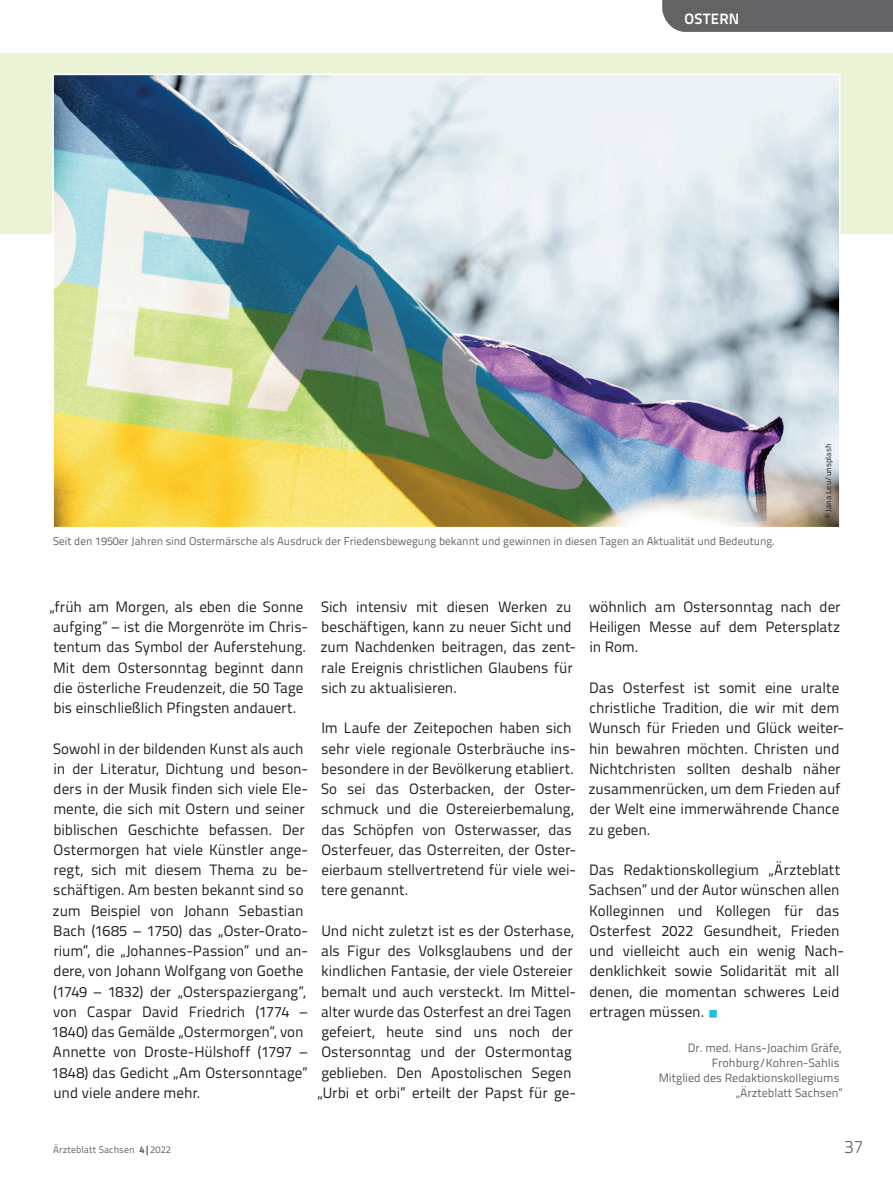
<style>
.page{position:relative;width:893px;height:1191px;background:#fff}
.page>*{position:absolute;margin:0;border:0;box-sizing:border-box;transform-origin:0 0}
.t1{font:300 18px "Titillium Text";color:#636366}
.t2{font:15px/20.2px "Titillium Text";color:#231f20}
.t3{font:700 15px "Titillium Text";letter-spacing:.02em;color:#fff}
.t4{font:12px/15px "Titillium Text";color:#636366;text-align:right}
.t5{font:11.25px "Titillium Text";color:#636366}
.t6{font:9.75px "Titillium Text";letter-spacing:.01em;color:#636366}
.t7{font:8.25px "Titillium Text";color:#231f20}
.s1{color:#1cbfdf}
.s2{font-weight:800}
</style>
<div class="page">
<div style="left:0;top:53px;width:893px;height:181px;background:#eaf3d5"></div>
<div style="left:662px;top:0;width:231px;height:32px;background:#636366"></div>
<img style="left:55px;top:77px;width:783px;height:448px">
<div style="left:52px;top:74px;width:789px;height:454px;border:2px solid #fff"></div>
<p class="t3" style="left:685px;top:7px;width:56px">OSTERN</p>
<p class="t5" style="left:53px;top:532px;width:721px">Seit den 1950er Jahren sind Ostermärsche als Ausdruck der Friedensbewegung bekannt und gewinnen in diesen Tagen an Aktualität und Bedeutung.</p>
<p class="t7" style="left:822px;top:518px;width:76px;rotate:-90deg">© Jana Leu/unsplash</p>
<p class="t2" style="left:49px;top:595px;width:260px">„früh am Morgen, als eben die Sonne aufging“ – ist die Morgenröte im Chris&shy;tentum das Symbol der Auferstehung.<br>Mit dem Ostersonntag beginnt dann die österliche Freudenzeit, die 50 Tage bis einschließlich Pfingsten andauert.</p>
<p class="t2" style="left:52px;top:737px;width:258px">Sowohl in der bildenden Kunst als auch in der Literatur, Dichtung und beson&shy;ders in der Musik finden sich viele Ele&shy;mente, die sich mit Ostern und seiner biblischen Geschichte befassen. Der Ostermorgen hat viele Künstler ange&shy;regt, sich mit diesem Thema zu be-- schäftigen. Am besten bekannt sind so zum Beispiel von Johann Sebastian Bach (1685 – 1750) das „Oster-Orato&shy;rium“, die „Johannes-Passion“ und an-- dere, von Johann Wolfgang von Goethe (1749 – 1832) der „Osterspaziergang“, von Caspar David Friedrich (1774 – 1840) das Gemälde „Ostermorgen“, von Annette von Droste-Hülshoff (1797 – 1848) das Gedicht „Am Ostersonntage“ und viele andere mehr.</p>
<p class="t2" style="left:320px;top:595px;width:257px">Sich intensiv mit diesen Werken zu beschäftigen, kann zu neuer Sicht und zum Nachdenken beitragen, das zent&shy;rale Ereignis christlichen Glaubens für sich zu aktualisieren.</p>
<p class="t2" style="left:321px;top:717px;width:257px">Im Laufe der Zeitepochen haben sich sehr viele regionale Osterbräuche ins&shy;besondere in der Bevölkerung etabliert.<br>So sei das Osterbacken, der Oster&shy;schmuck und die Ostereierbemalung, das Schöpfen von Osterwasser, das Osterfeuer, das Osterreiten, der Oster&shy;eierbaum stellvertretend für viele wei&shy;tere genannt.</p>
<p class="t2" style="left:317px;top:919px;width:260px">Und nicht zuletzt ist es der Osterhase, als Figur des Volksglaubens und der kindlichen Fantasie, der viele Ostereier bemalt und auch versteckt. Im Mittel&shy;alter wurde das Osterfest an drei Tagen gefeiert, heute sind uns noch der Ostersonntag und der Ostermontag geblieben. Den Apostolischen Segen „Urbi et orbi“ erteilt der Papst für ge--</p>
<p class="t2" style="left:589px;top:595px;width:253px;text-align:justify">wöhnlich am Ostersonntag nach der Heiligen Messe auf dem Petersplatz in Rom.</p>
<p class="t2" style="left:588px;top:676px;width:257px">Das Osterfest ist somit eine uralte christliche Tradition, die wir mit dem Wunsch für Frieden und Glück weiter&shy;hin bewahren möchten. Christen und Nichtchristen sollten deshalb näher zusammenrücken, um dem Frieden auf der Welt eine immerwährende Chance zu geben.</p>
<p class="t2" style="left:589px;top:859px;width:257px">Das Redaktionskollegium „Ärzteblatt Sachsen“ und der Autor wünschen allen Kolleginnen und Kollegen für das Osterfest 2022 Gesundheit, Frieden und vielleicht auch ein wenig Nach&shy;denklichkeit sowie Solidarität mit all denen, die momentan schweres Leid ertragen müssen. <span class="s1">○</span></p>
<p class="t4" style="left:659px;top:1039px;width:186px">Dr. med. Hans-Joachim Gräfe,<br>Frohburg/Kohren-Sahlis<br>Mitglied des Redaktionskollegiums „Ärzteblatt Sachsen“</p>
<p class="t6" style="left:53px;top:1142px;width:119px">Ärzteblatt Sachsen <span class="s2">4|</span>2022</p>
<p class="t1" style="left:844px;top:1133px;width:21px">37</p>
</div>
